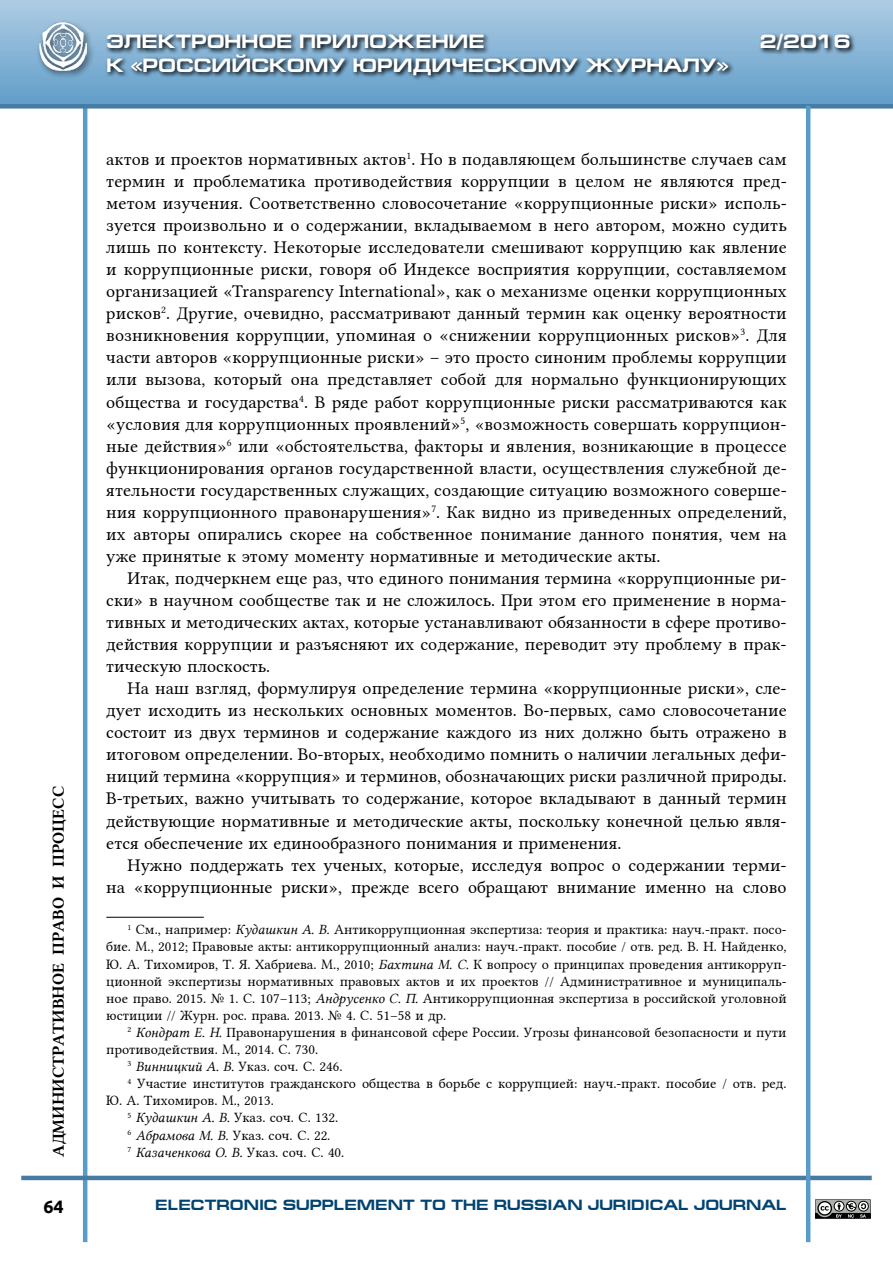
<style>
.page{position:relative;width:893px;height:1263px;background:#fff}
.page>*{position:absolute;margin:0;border:0;box-sizing:border-box;transform-origin:0 0}
.t1{font:700 19.5px "Europe Ext";color:#fff}
.t2{font:18px/22px "Lin Libertine";color:#000;text-align:justify}
.t3{font:700 18px "Ubuntu";color:#000}
.t4{font:16.5px "Lin Libertine B";color:#000}
.t5{font:700 15px "Europe Ext";color:#004371}
.t6{font:14.25px/17.1px "Lin Libertine";color:#000;text-align:justify}
.t7{font:14.25px "Lin Libertine I";color:#000}
.s1{font-family:"Lin Libertine I"}
.s2{font-family:"Lin Libertine"}
</style>
<div class="page">
<div style="left:0;top:0;width:893px;height:106px;background:linear-gradient(to bottom,#aecce4,#619dc9)"></div>
<hr style="left:83px;top:106px;width:4px;height:1136px;background:#589cca">
<hr style="left:21px;top:1176px;width:851px;height:4px;background:#467ba2">
<div style="left:0;top:104px;width:893px;height:5px;background:#467ba2"></div>
<div style="left:35px;top:19px;width:60px;height:60px;background:#000;opacity:.63"></div>
<img style="left:39px;top:23px;width:48px;height:47px">
<svg style="left:105px;top:31px;width:751px;height:50px;background:#6b90ab"></svg>
<hr style="left:806px;top:106px;width:4px;height:1136px;background:#589cca">
<svg style="left:815px;top:1199px;width:56px;height:20px"></svg>
<hr style="left:106px;top:917px;width:98px;height:1px;background:#000">
<p class="t4" style="left:47px;top:1157px;width:373px;rotate:-90deg">административное право и процесс</p>
<p class="t3" style="left:43px;top:1196px;width:22px">64</p>
<p class="t1" style="left:106px;top:31px;width:380px">ЭЛЕКТРОННОЕ ПРИЛОЖЕНИЕ</p>
<p class="t1" style="left:760px;top:31px;width:92px">2/2016</p>
<p class="t1" style="left:106px;top:54px;width:624px">К «РОССИЙСКОМУ ЮРИДИЧЕСКОМУ ЖУРНАЛУ»</p>
<p class="t2" style="left:106px;top:146px;width:682px">актов и проектов нормативных актов<sup>1</sup>. Но в подавляющем большинстве случаев сам термин и проблематика противодействия коррупции в целом не являются пред&shy;метом изучения. Соответственно словосочетание «коррупционные риски» исполь&shy;зуется произвольно и о содержании, вкладываемом в него автором, можно судить лишь по контексту. Некоторые исследователи смешивают коррупцию как явление и коррупционные риски, говоря об Индексе восприятия коррупции, составляемом организацией «Transparency International», как о механизме оценки коррупционных рисков<sup>2</sup>. Другие, очевидно, рассматривают данный термин как оценку вероятности возникновения коррупции, упоминая о «снижении коррупционных рисков»<sup>3</sup>. Для части авторов «коррупционные риски» – это просто синоним проблемы коррупции или вызова, который она представляет собой для нормально функционирующих общества и государства<sup>4</sup>. В ряде работ коррупционные риски рассматриваются как «условия для коррупционных проявлений»<sup>5</sup>, «возможность совершать коррупцион&shy;ные действия»<sup>6</sup> или «обстоятельства, факторы и явления, возникающие в процессе функционирования органов государственной власти, осуществления служебной де&shy;ятельности государственных служащих, создающие ситуацию возможного соверше&shy;ния коррупционного правонарушения»<sup>7</sup>. Как видно из приведенных определений, их авторы опирались скорее на собственное понимание данного понятия, чем на уже принятые к этому моменту нормативные и методические акты.</p>
<p class="t2" style="left:106px;top:565px;width:682px;text-indent:21px">Итак, подчеркнем еще раз, что единого понимания термина «коррупционные ри&shy;ски» в научном сообществе так и не сложилось. При этом его применение в норма&shy;тивных и методических актах, которые устанавливают обязанности в сфере противо&shy;действия коррупции и разъясняют их содержание, переводит эту проблему в прак&shy;тическую плоскость.</p>
<p class="t2" style="left:106px;top:675px;width:682px;text-indent:21px">На наш взгляд, формулируя определение термина «коррупционные риски», сле&shy;дует исходить из нескольких основных моментов. Во-первых, само словосочетание состоит из двух терминов и содержание каждого из них должно быть отражено в итоговом определении. Во-вторых, необходимо помнить о наличии легальных дефи&shy;ниций термина «коррупция» и терминов, обозначающих риски различной природы.<br>В-третьих, важно учитывать то содержание, которое вкладывают в данный термин действующие нормативные и методические акты, поскольку конечной целью явля&shy;ется обеспечение их единообразного понимания и применения.</p>
<p class="t2" style="left:106px;top:852px;width:682px;text-align:right">Нужно поддержать тех ученых, которые, исследуя вопрос о содержании терми&shy;на «коррупционные риски», прежде всего обращают внимание именно на слово</p>
<p class="t6" style="left:106px;top:919px;width:682px;text-indent:21px"><sup>1</sup> См., например: <span class="s1">Кудашкин А. В.</span> Антикоррупционная экспертиза: теория и практика: науч.-практ. посо&shy;бие. М., 2012; Правовые акты: антикоррупционный анализ: науч.-практ. пособие / отв. ред. В. Н. Найденко, Ю. А. Тихомиров, Т. Я. Хабриева. М., 2010; <span class="s1">Бахтина М. С.</span> К вопросу о принципах проведения антикорруп&shy;ционной экспертизы нормативных правовых актов и их проектов // Административное и муниципаль&shy;ное право. 2015. № 1. С. 107–113; <span class="s1">Андрусенко С. П.</span> Антикоррупционная экспертиза в российской уголовной юстиции // Журн. рос. права. 2013. № 4. С. 51–58 и др.</p>
<p class="t6" style="left:128px;top:1022px;width:661px"><sup>2</sup> <span class="s1">Кондрат Е. Н.</span> Правонарушения в финансовой сфере России. Угрозы финансовой безопасности и пути</p>
<p class="t6" style="left:106px;top:1039px;width:213px">противодействия. М., 2014. С. 730.</p>
<p class="t6" style="left:128px;top:1056px;width:217px"><sup>3</sup> <span class="s1">Винницкий А. В.</span> Указ. соч. С. 246.</p>
<p class="t6" style="left:128px;top:1073px;width:661px"><sup>4</sup> Участие институтов гражданского общества в борьбе с коррупцией: науч.-практ. пособие / отв. ред.</p>
<p class="t6" style="left:106px;top:1090px;width:169px">Ю. А. Тихомиров. М., 2013.</p>
<p class="t6" style="left:128px;top:1108px;width:212px"><sup>5</sup> <span class="s1">Кудашкин А. В.</span> Указ. соч. С. 132.</p>
<p class="t6" style="left:128px;top:1125px;width:204px"><sup>6</sup> <span class="s1">Абрамова М. В.</span> Указ. соч. С. 22.</p>
<p class="t7" style="left:128px;top:1144px;width:218px"><sup>7</sup> Казаченкова О. В. <span class="s2">Указ. соч. С. 40.</span></p>
<p class="t5" style="left:155px;top:1196px;width:633px">ELECTRONIC SUPPLEMENT TO THE RUSSIAN JURIDICAL JOURNAL</p>
</div>
